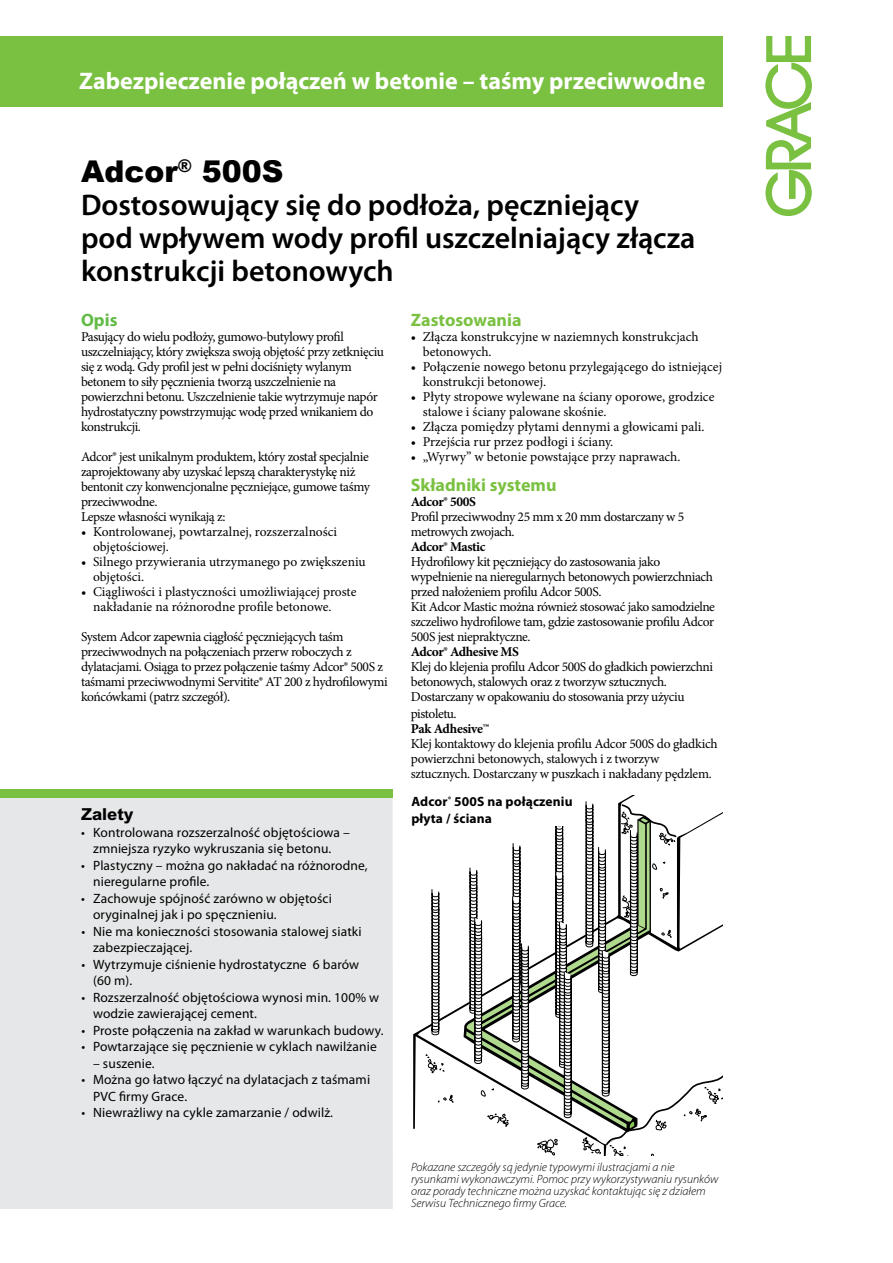
<style>
.page{position:relative;width:893px;height:1263px;background:#fff}
.page>*{position:absolute;margin:0;border:0;box-sizing:border-box;transform-origin:0 0}
.t1{font:600 30px/33px "Myriad Pro";color:#000}
.t2{font:900 30px "Arial";color:#000}
.t3{font:700 24px "Myriad Pro";color:#fff}
.t4{font:700 18px "Myriad Pro";color:#7ac142}
.t5{font:700 18px "Myriad Pro";color:#61bb46}
.t6{font:800 16.5px "Arial";color:#000}
.t7{font:13.5px/15px "Minion Pro";letter-spacing:-.03em;color:#000}
.t8{font:13.5px/16.5px "Myriad Pro";letter-spacing:.01em;color:#000}
.t9{font:13.5px/15px "Minion Pro";color:#000}
.t10{font:700 13.5px "Minion Pro";letter-spacing:-.03em;color:#000}
.t11{font:700 13.5px/16.5px "Myriad Pro";letter-spacing:.01em;color:#000}
.t12{font:italic 300 12px/12px "Myriad Pro";color:#000}
</style>
<div class="page">
<div style="left:0;top:36px;width:723px;height:71px;background:#7ac142"></div>
<svg style="left:765px;top:36px;width:47px;height:180px"></svg>
<div style="left:791px;top:112px;width:6px;height:23px;border:2px solid #7ac142"></div>
<div style="left:0;top:793px;width:393px;height:416px;background:#e6e7e8"></div>
<div style="left:0;top:789px;width:393px;height:8px;background:#7ac142"></div>
<svg style="left:426px;top:936px;width:228px;height:219px"></svg>
<svg style="left:537px;top:1139px;width:21px;height:14px"></svg>
<svg style="left:431px;top:889px;width:9px;height:147px"></svg>
<svg style="left:469px;top:867px;width:14px;height:197px"></svg>
<svg style="left:512px;top:843px;width:17px;height:247px"></svg>
<svg style="left:555px;top:826px;width:17px;height:292px"></svg>
<svg style="left:583px;top:800px;width:140px;height:353px"></svg>
<h2 class="t3" style="left:79px;top:66px;width:628px">Zabezpieczenie połączeń w betonie – taśmy przeciwwodne</h2>
<h1 class="t2" style="left:81px;top:154px;width:204px">Adcor<sup>®</sup> 500S</h1>
<h1 class="t1" style="left:81px;top:187px;width:616px">Dostosowujący się do podłoża, pęczniejący pod wpływem wody profil uszczelniający złącza konstrukcji betonowych</h1>
<h3 class="t5" style="left:81px;top:309px;width:38px">Opis</h3>
<p class="t7" style="left:81px;top:330px;width:305px">Pasujący do wielu podłoży, gumowo-butylowy profil uszczelniający, który zwiększa swoją objętość przy zetknięciu się z wodą. Gdy profil jest w pełni dociśnięty wylanym betonem to siły pęcznienia tworzą uszczelnienie na powierzchni betonu. Uszczelnienie takie wytrzymuje napór hydrostatyczny powstrzymując wodę przed wnikaniem do konstrukcji.</p>
<p class="t7" style="left:81px;top:450px;width:290px">Adcor® jest unikalnym produktem, który został specjalnie zaprojektowany aby uzyskać lepszą charakterystykę niż bentonit czy konwencjonalne pęczniejące, gumowe taśmy przeciwwodne.<br>Lepsze własności wynikają z:</p>
<p class="t9" style="left:93px;top:525px;width:246px;text-indent:-12px">• Kontrolowanej, powtarzalnej, rozszerzalności objętościowej.</p>
<p class="t9" style="left:93px;top:555px;width:274px;text-indent:-12px">• Silnego przywierania utrzymanego po zwiększeniu objętości.</p>
<p class="t9" style="left:93px;top:585px;width:265px;text-indent:-12px">• Ciągliwości i plastyczności umożliwiającej proste nakładanie na różnorodne profile betonowe.</p>
<p class="t7" style="left:81px;top:630px;width:308px">System Adcor zapewnia ciągłość pęczniejących taśm przeciwwodnych na połączeniach przerw roboczych z dylatacjami. Osiąga to przez połączenie taśmy Adcor® 500S z taśmami przeciwwodnymi Servitite® AT 200 z hydrofilowymi końcówkami (patrz szczegół).</p>
<h3 class="t4" style="left:411px;top:309px;width:112px">Zastosowania</h3>
<p class="t9" style="left:423px;top:330px;width:277px;text-indent:-12px">• Złącza konstrukcyjne w naziemnych konstrukcjach betonowych.</p>
<p class="t9" style="left:423px;top:360px;width:301px;text-indent:-12px">• Połączenie nowego betonu przylegającego do istniejącej konstrukcji betonowej.</p>
<p class="t9" style="left:423px;top:390px;width:293px;text-indent:-12px">• Płyty stropowe wylewane na ściany oporowe, grodzice stalowe i ściany palowane skośnie.</p>
<p class="t9" style="left:411px;top:420px;width:295px">• Złącza pomiędzy płytami dennymi a głowicami pali.</p>
<p class="t9" style="left:411px;top:435px;width:204px">• Przejścia rur przez podłogi i ściany.</p>
<p class="t9" style="left:411px;top:450px;width:271px">• „Wyrwy” w betonie powstające przy naprawach.</p>
<h3 class="t4" style="left:411px;top:474px;width:147px">Składniki systemu</h3>
<p class="t10" style="left:411px;top:492px;width:67px">Adcor® 500S</p>
<p class="t7" style="left:411px;top:510px;width:275px">Profil przeciwwodny 25 mm x 20 mm dostarczany w 5 metrowych zwojach.</p>
<p class="t10" style="left:411px;top:537px;width:76px">Adcor® Mastic</p>
<p class="t7" style="left:411px;top:555px;width:306px">Hydrofilowy kit pęczniejący do zastosowania jako wypełnienie na nieregularnych betonowych powierzchniach przed nałożeniem profilu Adcor 500S.<br>Kit Adcor Mastic można również stosować jako samodzielne szczeliwo hydrofilowe tam, gdzie zastosowanie profilu Adcor 500S jest niepraktyczne.</p>
<p class="t10" style="left:411px;top:642px;width:110px">Adcor® Adhesive MS</p>
<p class="t7" style="left:411px;top:659px;width:304px;line-height:15.5px">Klej do klejenia profilu Adcor 500S do gładkich powierzchni betonowych, stalowych oraz z tworzyw sztucznych.<br>Dostarczany w opakowaniu do stosowania przy użyciu pistoletu.</p>
<p class="t10" style="left:411px;top:719px;width:80px">Pak Adhesive™</p>
<p class="t7" style="left:411px;top:736px;width:308px">Klej kontaktowy do klejenia profilu Adcor 500S do gładkich powierzchni betonowych, stalowych i z tworzyw sztucznych. Dostarczany w puszkach i nakładany pędzlem.</p>
<p class="t6" style="left:81px;top:804px;width:54px">Zalety</p>
<p class="t8" style="left:81px;top:824px;width:270px;text-align:center">• Kontrolowana rozszerzalność objętościowa – zmniejsza ryzyko wykruszania się betonu.</p>
<p class="t8" style="left:93px;top:857px;width:276px;text-indent:-12px">• Plastyczny – można go nakładać na różnorodne, nieregularne profile.</p>
<p class="t8" style="left:93px;top:890px;width:240px;text-indent:-12px">• Zachowuje spójność zarówno w objętości oryginalnej jak i po spęcznieniu.</p>
<p class="t8" style="left:93px;top:923px;width:270px;text-indent:-12px">• Nie ma konieczności stosowania stalowej siatki zabezpieczającej.</p>
<p class="t8" style="left:93px;top:956px;width:268px;text-indent:-12px">• Wytrzymuje ciśnienie hydrostatyczne 6 barów (60 m).</p>
<p class="t8" style="left:93px;top:989px;width:288px;text-indent:-12px">• Rozszerzalność objętościowa wynosi min. 100% w wodzie zawierającej cement.</p>
<p class="t8" style="left:81px;top:1022px;width:304px">• Proste połączenia na zakład w warunkach budowy.</p>
<p class="t8" style="left:81px;top:1038px;width:297px">• Powtarzające się pęcznienie w cyklach nawilżanie</p>
<p class="t8" style="left:93px;top:1055px;width:63px">– suszenie.</p>
<p class="t8" style="left:93px;top:1071px;width:279px;text-indent:-12px">• Można go łatwo łączyć na dylatacjach z taśmami<br>PVC firmy Grace.</p>
<p class="t8" style="left:81px;top:1104px;width:253px">• Niewrażliwy na cykle zamarzanie / odwilż.</p>
<p class="t11" style="left:411px;top:793px;width:163px">Adcor<sup>®</sup> 500S na połączeniu płyta / ściana</p>
<p class="t12" style="left:411px;top:1161px;width:309px">Pokazane szczegóły są jedynie typowymi ilustracjami a nie rysunkami wykonawczymi. Pomoc przy wykorzystywaniu rysunków oraz porady techniczne można uzyskać kontaktując się z działem Serwisu Technicznego firmy Grace.</p>
</div>
